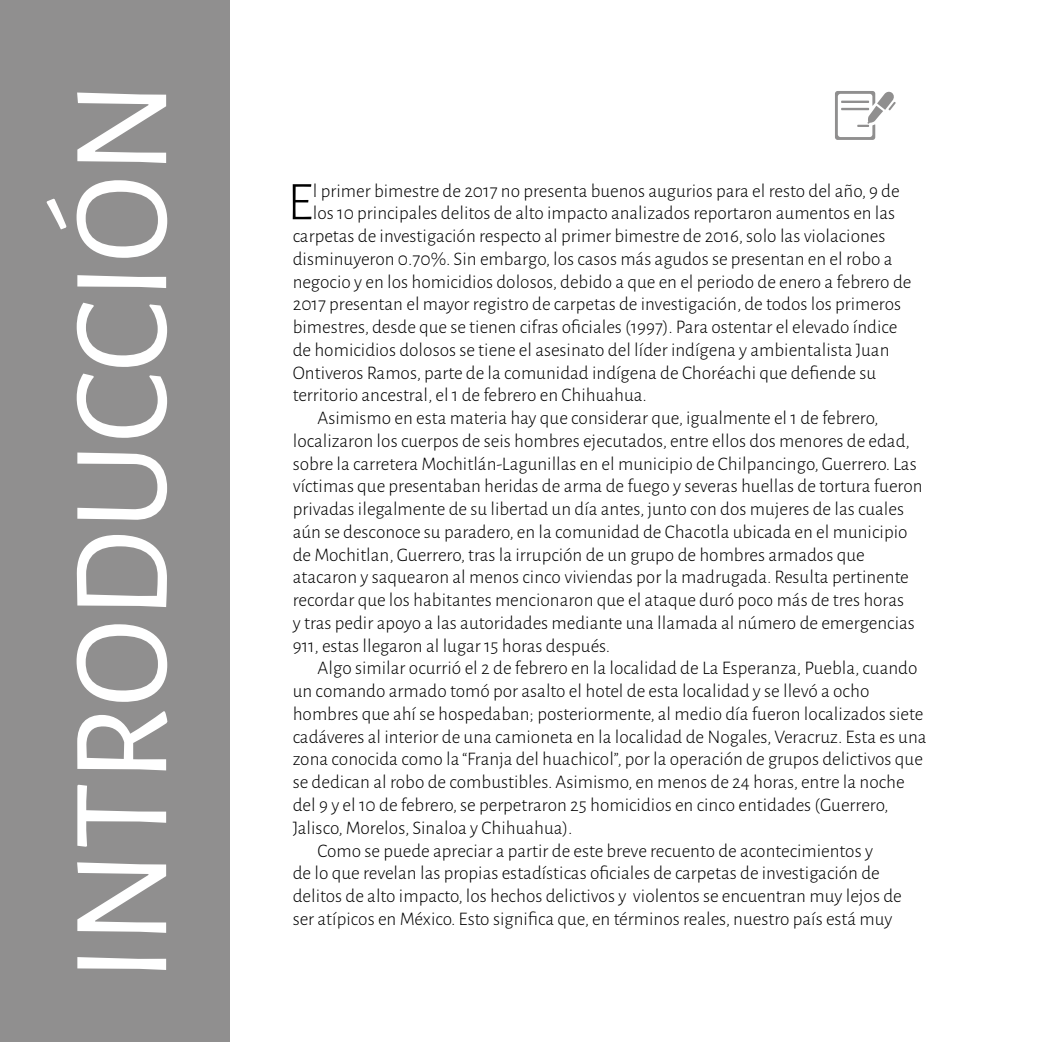
<style>
.page{position:relative;width:1042px;height:1042px;background:#fff}
.page>*{position:absolute;margin:0;border:0;box-sizing:border-box;transform-origin:0 0}
.t1{font:138.42px "Alegreya Sans";color:#fff}
.t2{font:300 54.77px "Alegreya Sans";color:#000}
.t3{font:300 19.25px "Alegreya Sans";color:#000}
</style>
<div class="page">
<div style="left:0;top:0;width:229px;height:1042px;background:#908f8f"></div>
<svg style="left:835px;top:91px;width:61px;height:49px"></svg>
<h1 class="t1" style="left:28px;top:983px;width:906px;rotate:-90deg">introducción</h1>
<h2 class="t2" style="left:287px;top:166px;width:27px">E</h2>
<p class="t3" style="left:313px;top:178px;width:588px">l primer bimestre de 2017 no presenta buenos augurios para el resto del año, 9 de</p>
<p class="t3" style="left:313px;top:201px;width:584px">los 10 principales delitos de alto impacto analizados reportaron aumentos en las</p>
<p class="t3" style="left:293px;top:223px;width:594px">carpetas de investigación respecto al primer bimestre de 2016, solo las violaciones</p>
<p class="t3" style="left:293px;top:246px;width:601px">disminuyeron 0.70%. Sin embargo, los casos más agudos se presentan en el robo a</p>
<p class="t3" style="left:293px;top:269px;width:620px">negocio y en los homicidios dolosos, debido a que en el periodo de enero a febrero de</p>
<p class="t3" style="left:293px;top:292px;width:610px">2017 presentan el mayor registro de carpetas de investigación, de todos los primeros</p>
<p class="t3" style="left:293px;top:314px;width:606px">bimestres, desde que se tienen cifras oficiales (1997). Para ostentar el elevado índice</p>
<p class="t3" style="left:293px;top:337px;width:598px">de homicidios dolosos se tiene el asesinato del líder indígena y ambientalista Juan</p>
<p class="t3" style="left:293px;top:360px;width:585px">Ontiveros Ramos, parte de la comunidad indígena de Choréachi que defiende su</p>
<p class="t3" style="left:293px;top:383px;width:356px">territorio ancestral, el 1 de febrero en Chihuahua.</p>
<p class="t3" style="left:317px;top:405px;width:562px">Asimismo en esta materia hay que considerar que, igualmente el 1 de febrero,</p>
<p class="t3" style="left:293px;top:428px;width:619px">localizaron los cuerpos de seis hombres ejecutados, entre ellos dos menores de edad,</p>
<p class="t3" style="left:293px;top:451px;width:625px">sobre la carretera Mochitlán-Lagunillas en el municipio de Chilpancingo, Guerrero. Las</p>
<p class="t3" style="left:293px;top:474px;width:631px">víctimas que presentaban heridas de arma de fuego y severas huellas de tortura fueron</p>
<p class="t3" style="left:293px;top:496px;width:613px">privadas ilegalmente de su libertad un día antes, junto con dos mujeres de las cuales</p>
<p class="t3" style="left:293px;top:519px;width:616px">aún se desconoce su paradero, en la comunidad de Chacotla ubicada en el municipio</p>
<p class="t3" style="left:293px;top:542px;width:573px">de Mochitlan, Guerrero, tras la irrupción de un grupo de hombres armados que</p>
<p class="t3" style="left:293px;top:565px;width:617px">atacaron y saquearon al menos cinco viviendas por la madrugada. Resulta pertinente</p>
<p class="t3" style="left:293px;top:587px;width:613px">recordar que los habitantes mencionaron que el ataque duró poco más de tres horas</p>
<p class="t3" style="left:293px;top:610px;width:623px">y tras pedir apoyo a las autoridades mediante una llamada al número de emergencias</p>
<p class="t3" style="left:293px;top:633px;width:319px">911, estas llegaron al lugar 15 horas después.</p>
<p class="t3" style="left:317px;top:656px;width:601px">Algo similar ocurrió el 2 de febrero en la localidad de La Esperanza, Puebla, cuando</p>
<p class="t3" style="left:293px;top:678px;width:578px">un comando armado tomó por asalto el hotel de esta localidad y se llevó a ocho</p>
<p class="t3" style="left:293px;top:701px;width:632px">hombres que ahí se hospedaban; posteriormente, al medio día fueron localizados siete</p>
<p class="t3" style="left:293px;top:724px;width:635px">cadáveres al interior de una camioneta en la localidad de Nogales, Veracruz. Esta es una</p>
<p class="t3" style="left:293px;top:747px;width:632px">zona conocida como la “Franja del huachicol”, por la operación de grupos delictivos que</p>
<p class="t3" style="left:293px;top:769px;width:613px">se dedican al robo de combustibles. Asimismo, en menos de 24 horas, entre la noche</p>
<p class="t3" style="left:293px;top:792px;width:597px">del 9 y el 10 de febrero, se perpetraron 25 homicidios en cinco entidades (Guerrero,</p>
<p class="t3" style="left:293px;top:815px;width:281px">Jalisco, Morelos, Sinaloa y Chihuahua).</p>
<p class="t3" style="left:317px;top:838px;width:557px">Como se puede apreciar a partir de este breve recuento de acontecimientos y</p>
<p class="t3" style="left:293px;top:860px;width:588px">de lo que revelan las propias estadísticas oficiales de carpetas de investigación de</p>
<p class="t3" style="left:293px;top:883px;width:610px">delitos de alto impacto, los hechos delictivos y violentos se encuentran muy lejos de</p>
<p class="t3" style="left:293px;top:906px;width:601px">ser atípicos en México. Esto significa que, en términos reales, nuestro país está muy</p>
</div>
